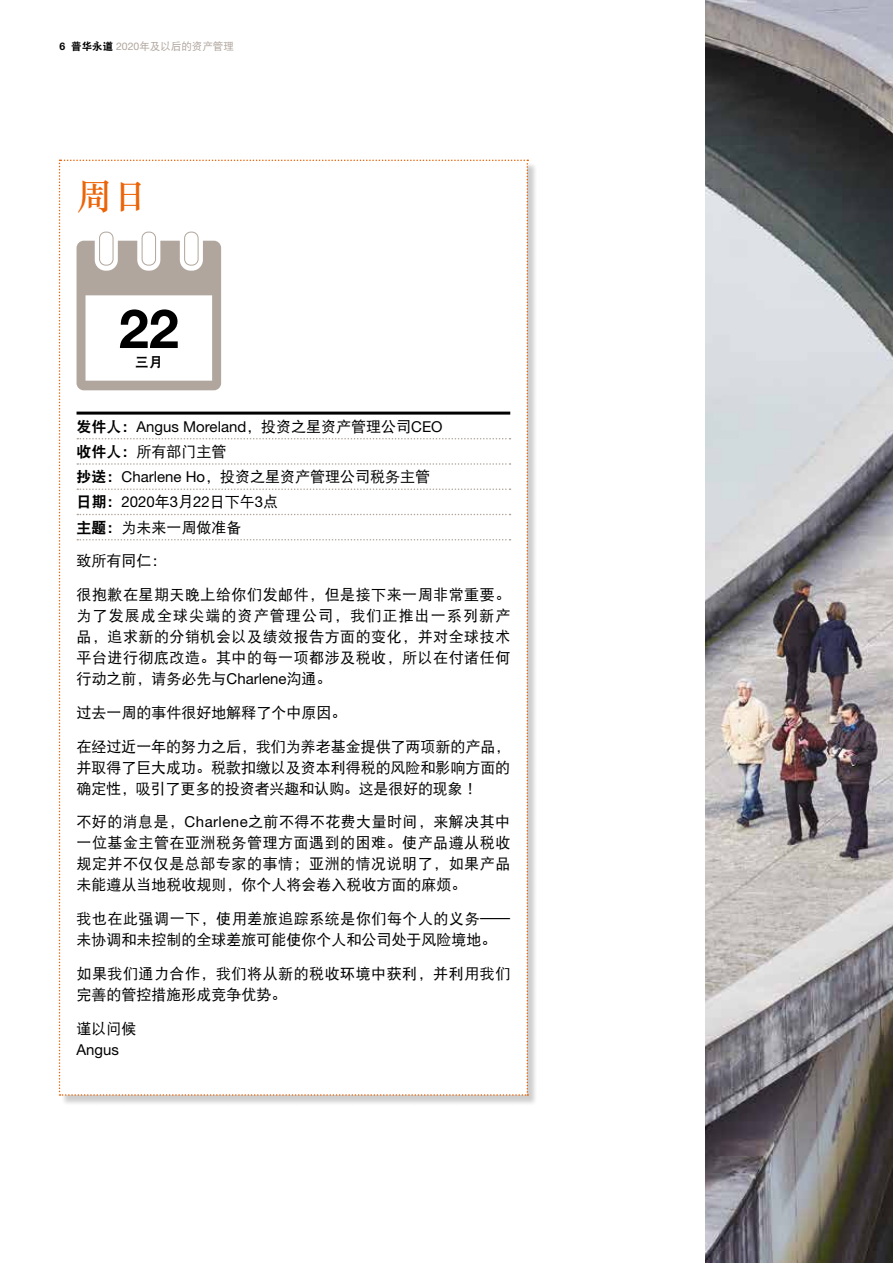
<style>
.page{position:relative;width:893px;height:1263px;background:#fff}
.page>*{position:absolute;margin:0;border:0;box-sizing:border-box;transform-origin:0 0}
.t1{font:700 54px "Helvetica Neue";color:#000}
.t2{font:500 36px "M Sung GB";color:#ec6408}
.t3{font:15px/21px "DFP Hei W5";color:#000;text-align:justify}
.t4{font:15px "Helvetica Neue";color:#000}
.t5{font:15px/21px "DFP Hei W5";letter-spacing:.035em;color:#000}
.t6{font:13.5px "DFP Hei W9";color:#000}
.t7{font:10.5px "DFP Hei W5";color:#b0a69d}
.s1{font-family:"Helvetica Neue";font-weight:700;color:#000}
.s2{font-family:"DFP Hei W9";color:#000}
.s3{font-family:"Helvetica Neue"}
.s4{font-family:"DFP Hei W9"}
.s5{font-family:"DFP Hei W5"}
</style>
<div class="page">
<div style="left:61px;top:161px;width:477px;height:945px;background:#000;opacity:.2"></div>
<img style="left:706px;top:0;width:187px;height:1263px">
<svg style="left:59px;top:160px;width:469px;height:936px"></svg>
<p class="t7" style="left:60px;top:41px;width:176px"><span class="s1">6</span> <span class="s2">普华永道</span> <span class="s3">2020</span>年及以后的资产管理</p>
<h2 class="t2" style="left:77px;top:178px;width:74px">周日</h2>
<h1 class="t1" style="left:119px;top:295px;width:62px">22</h1>
<p class="t6" style="left:135px;top:355px;width:28px">三月</p>
<p class="t4" style="left:77px;top:417px;width:368px"><span class="s4">发件人：</span>Angus Moreland<span class="s5">，投资之星资产管理公司</span>CEO</p>
<p class="t3" style="left:77px;top:439px;width:355px;line-height:25.2px"><span class="s4">收件人：</span>所有部门主管<br><span class="s4">抄送：</span><span class="s3">Charlene Ho</span>，投资之星资产管理公司税务主管</p>
<p class="t4" style="left:77px;top:493px;width:203px"><span class="s4">日期：</span>2020<span class="s5">年</span>3<span class="s5">月</span>22<span class="s5">日下午</span>3<span class="s5">点</span></p>
<p class="t3" style="left:77px;top:516px;width:167px"><span class="s4">主题：</span>为未来一周做准备</p>
<p class="t3" style="left:77px;top:550px;width:92px">致所有同仁：</p>
<p class="t3" style="left:77px;top:584px;width:435px">很抱歉在星期天晚上给你们发邮件，但是接下来一周非常重要。为了发展成全球尖端的资产管理公司，我们正推出一系列新产品，追求新的分销机会以及绩效报告方面的变化，并对全球技术平台进行彻底改造。其中的每一项都涉及税收，所以在付诸任何行动之前，请务必先与<span class="s3">Charlene</span>沟通。</p>
<p class="t3" style="left:77px;top:702px;width:272px">过去一周的事件很好地解释了个中原因。</p>
<p class="t3" style="left:77px;top:735px;width:435px">在经过近一年的努力之后，我们为养老基金提供了两项新的产品，并取得了巨大成功。税款扣缴以及资本利得税的风险和影响方面的确定性，吸引了更多的投资者兴趣和认购。这是很好的现象！</p>
<p class="t3" style="left:77px;top:811px;width:435px">不好的消息是，<span class="s3">Charlene</span>之前不得不花费大量时间，来解决其中一位基金主管在亚洲税务管理方面遇到的困难。使产品遵从税收规定并不仅仅是总部专家的事情；亚洲的情况说明了，如果产品未能遵从当地税收规则，你个人将会卷入税收方面的麻烦。</p>
<p class="t3" style="left:77px;top:908px;width:435px">我也在此强调一下，使用差旅追踪系统是你们每个人的义务—未协调和未控制的全球差旅可能使你个人和公司处于风险境地。</p>
<p class="t5" style="left:77px;top:963px;width:435px">如果我们通力合作，我们将从新的税收环境中获利，并利用我们完善的管控措施形成竞争优势。</p>
<p class="t3" style="left:77px;top:1017px;width:62px">谨以问候</p>
<p class="t4" style="left:77px;top:1040px;width:44px">Angus</p>
</div>
